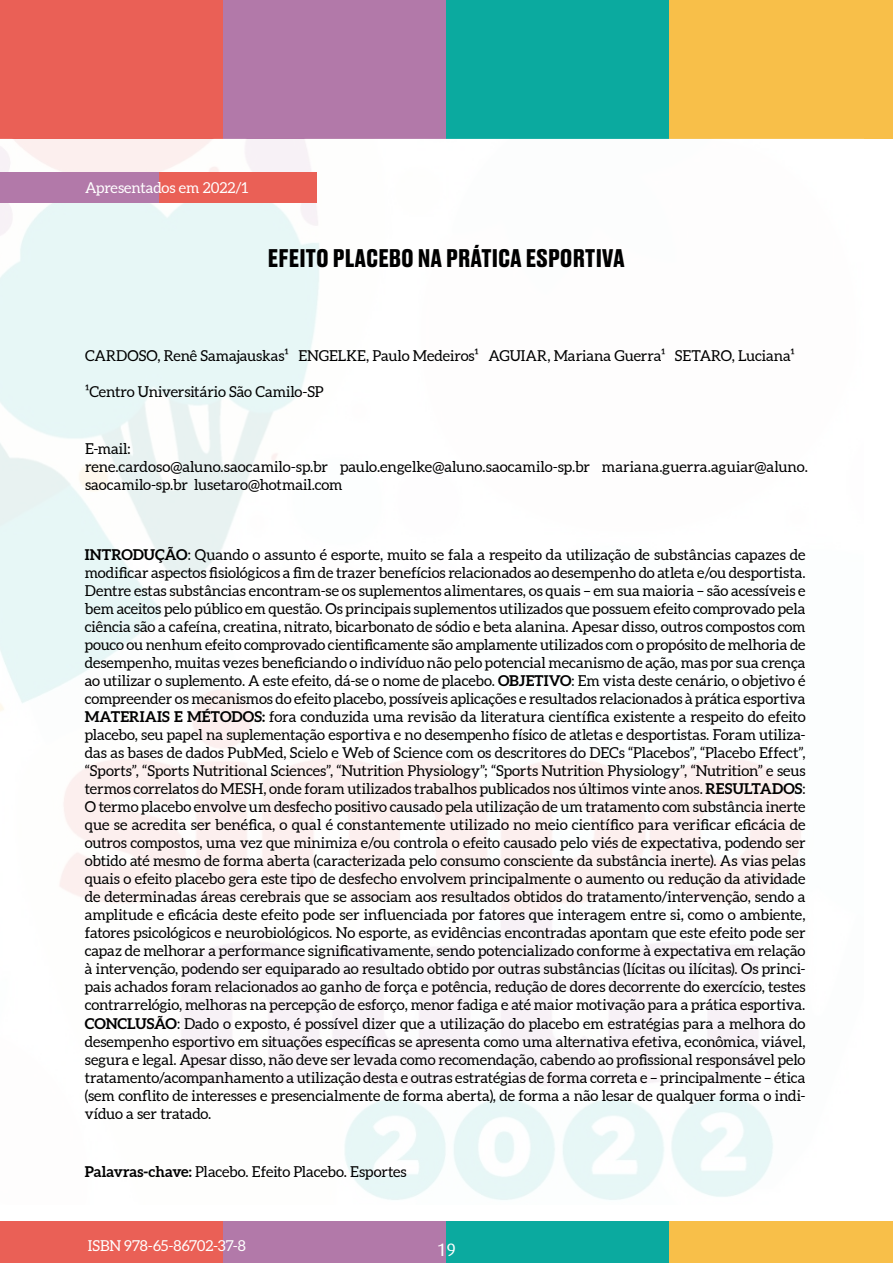
<style>
.page{position:relative;width:893px;height:1263px;background:#fff}
.page>*{position:absolute;margin:0;border:0;box-sizing:border-box;transform-origin:0 0}
.t1{font:700 24px "Druk Text";color:#000}
.t2{font:18px "Dax";color:#fff}
.t3{font:15px/18px "Aleo";color:#000}
.t4{font:15px "Aleo";letter-spacing:-.005em;color:#fff}
.s1{font-weight:700}
</style>
<div class="page">
<div style="left:0;top:1221px;width:223px;height:42px;background:#ea6056"></div>
<div style="left:223px;top:1221px;width:223px;height:42px;background:#b279a9"></div>
<div style="left:446px;top:1221px;width:224px;height:42px;background:#0baa9f"></div>
<div style="left:670px;top:1221px;width:223px;height:42px;background:#f8bf49"></div>
<div style="left:0;top:0;width:223px;height:138px;background:#ea6056"></div>
<div style="left:223px;top:0;width:223px;height:138px;background:#b279a9"></div>
<div style="left:446px;top:0;width:224px;height:138px;background:#0baa9f"></div>
<div style="left:670px;top:0;width:223px;height:138px;background:#f8bf49"></div>
<img style="left:0;top:138px;width:863px;height:1062px">
<div style="left:158px;top:173px;width:158px;height:30px;background:#ea6056"></div>
<div style="left:0;top:173px;width:158px;height:30px;background:#b279a9"></div>
<p class="t4" style="left:85px;top:179px;width:165px">Apresentados em 2022/1</p>
<h1 class="t1" style="left:268px;top:239px;width:359px">EFEITO PLACEBO NA PRÁTICA ESPORTIVA</h1>
<p class="t3" style="left:85px;top:348px;width:711px">CARDOSO, Renê Samajauskas¹ ENGELKE, Paulo Medeiros¹ AGUIAR, Mariana Guerra¹ SETARO, Luciana¹</p>
<p class="t3" style="left:85px;top:384px;width:240px">¹Centro Universitário São Camilo-SP</p>
<p class="t3" style="left:85px;top:440px;width:724px">E-mail:<br>rene.cardoso@aluno.saocamilo-sp.br paulo.engelke@aluno.saocamilo-sp.br mariana.guerra.aguiar@aluno. saocamilo-sp.br lusetaro@hotmail.com</p>
<p class="t3" style="left:85px;top:547px;width:722px;text-align:justify"><span class="s1">INTRODUÇÃO</span>: Quando o assunto é esporte, muito se fala a respeito da utilização de substâncias capazes de modificar aspectos fisiológicos a fim de trazer benefícios relacionados ao desempenho do atleta e/ou desportista.<br>Dentre estas substâncias encontram-se os suplementos alimentares, os quais – em sua maioria – são acessíveis e bem aceitos pelo público em questão. Os principais suplementos utilizados que possuem efeito comprovado pela ciência são a cafeína, creatina, nitrato, bicarbonato de sódio e beta alanina. Apesar disso, outros compostos com pouco ou nenhum efeito comprovado cientificamente são amplamente utilizados com o propósito de melhoria de desempenho, muitas vezes beneficiando o indivíduo não pelo potencial mecanismo de ação, mas por sua crença ao utilizar o suplemento. A este efeito, dá-se o nome de placebo. <span class="s1">OBJETIVO</span>: Em vista deste cenário, o objetivo é compreender os mecanismos do efeito placebo, possíveis aplicações e resultados relacionados à prática esportiva <span class="s1">MATERIAIS E MÉTODOS:</span> fora conduzida uma revisão da literatura científica existente a respeito do efeito placebo, seu papel na suplementação esportiva e no desempenho físico de atletas e desportistas. Foram utiliza&shy;das as bases de dados PubMed, Scielo e Web of Science com os descritores do DECs “Placebos”, “Placebo Effect”, “Sports”, “Sports Nutritional Sciences”, “Nutrition Physiology”; “Sports Nutrition Physiology”, “Nutrition” e seus termos correlatos do MESH, onde foram utilizados trabalhos publicados nos últimos vinte anos. <span class="s1">RESULTADOS</span>:<br>O termo placebo envolve um desfecho positivo causado pela utilização de um tratamento com substância inerte que se acredita ser benéfica, o qual é constantemente utilizado no meio científico para verificar eficácia de outros compostos, uma vez que minimiza e/ou controla o efeito causado pelo viés de expectativa, podendo ser obtido até mesmo de forma aberta (caracterizada pelo consumo consciente da substância inerte). As vias pelas quais o efeito placebo gera este tipo de desfecho envolvem principalmente o aumento ou redução da atividade de determinadas áreas cerebrais que se associam aos resultados obtidos do tratamento/intervenção, sendo a amplitude e eficácia deste efeito pode ser influenciada por fatores que interagem entre si, como o ambiente, fatores psicológicos e neurobiológicos. No esporte, as evidências encontradas apontam que este efeito pode ser capaz de melhorar a performance significativamente, sendo potencializado conforme à expectativa em relação à intervenção, podendo ser equiparado ao resultado obtido por outras substâncias (lícitas ou ilícitas). Os princi&shy;pais achados foram relacionados ao ganho de força e potência, redução de dores decorrente do exercício, testes contrarrelógio, melhoras na percepção de esforço, menor fadiga e até maior motivação para a prática esportiva.<br><span class="s1">CONCLUSÃO</span>: Dado o exposto, é possível dizer que a utilização do placebo em estratégias para a melhora do desempenho esportivo em situações específicas se apresenta como uma alternativa efetiva, econômica, viável, segura e legal. Apesar disso, não deve ser levada como recomendação, cabendo ao profissional responsável pelo tratamento/acompanhamento a utilização desta e outras estratégias de forma correta e – principalmente – ética (sem conflito de interesses e presencialmente de forma aberta), de forma a não lesar de qualquer forma o indi&shy;víduo a ser tratado.</p>
<p class="t3" style="left:85px;top:1163px;width:323px"><span class="s1">Palavras-chave:</span> Placebo. Efeito Placebo. Esportes</p>
<p class="t4" style="left:88px;top:1236px;width:159px">ISBN 978-65-86702-37-8</p>
<p class="t2" style="left:437px;top:1240px;width:21px">19</p>
</div>
